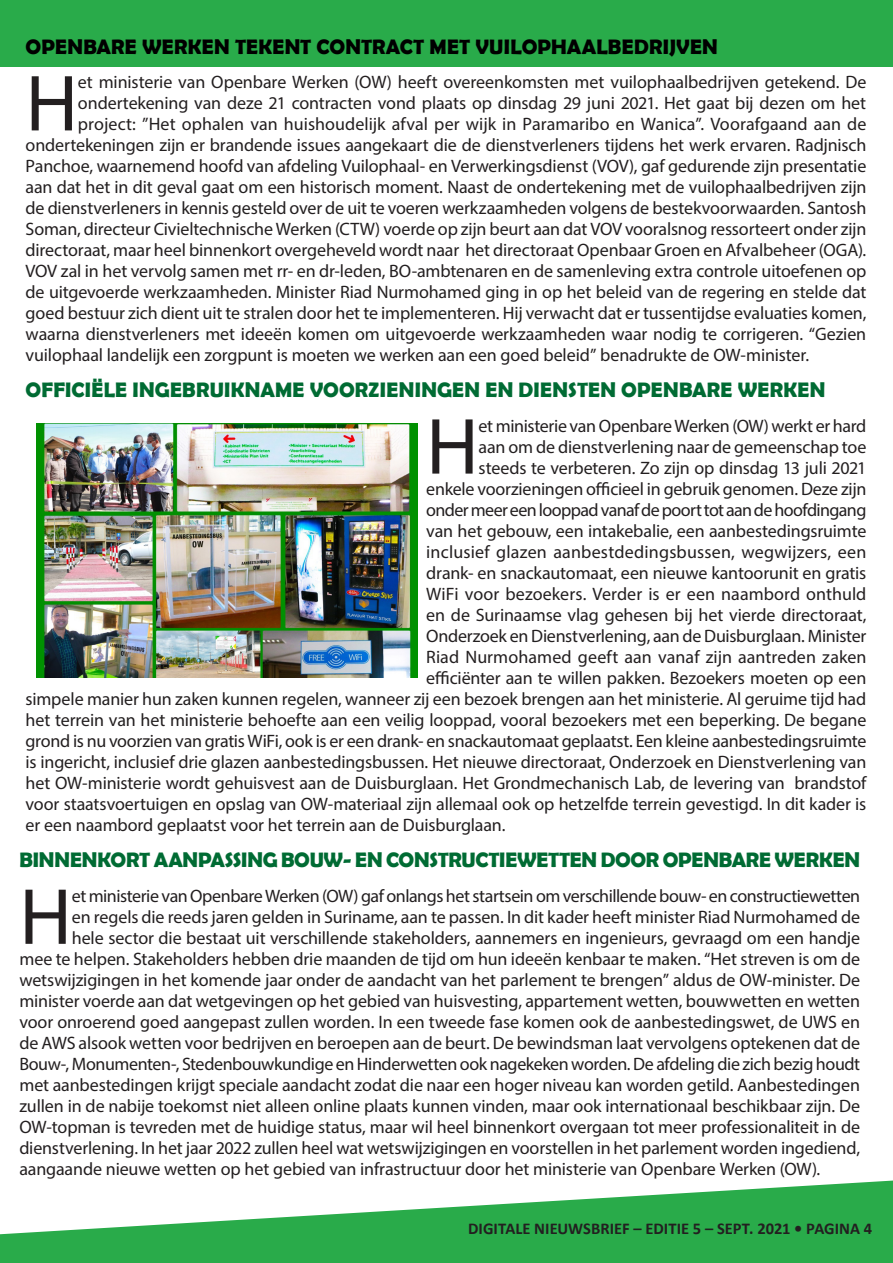
<style>
.page{position:relative;width:893px;height:1263px;background:#fff}
.page>*{position:absolute;margin:0;border:0;box-sizing:border-box;transform-origin:0 0}
.MainText{font:80.25px "Myriad Pro";color:#231f20}
.MainText-2{font:700 21px "Berlin Sans FB Demi";color:#006b33}
.MainText-3{font:700 21px "Berlin Sans FB Demi";letter-spacing:.005em;color:#000}
.MainText-4{font:18px "Myriad Pro";letter-spacing:-.01em;color:#231f20}
.MainText-5{font:18px "Myriad Pro";letter-spacing:-.035em;color:#231f20}
.MainText-6{font:18px "Myriad Pro";letter-spacing:.01em;color:#231f20}
.Volume_IssueNo{font:700 16.5px "Calibri";letter-spacing:.005em;color:#231f20}
</style>
<div class="page">
<svg style="left:0;top:1180px;width:893px;height:83px;fill:#29ab4a"></svg>
<div style="left:0;top:0;width:892px;height:66px;background:#29ab4a"></div>
<img style="left:36px;top:423px;width:381px;height:254px">
<p class="MainText-3" style="left:26px;top:35px;width:694px">OPENBARE WERKEN TEKENT CONTRACT MET VUILOPHAALBEDRIJVEN</p>
<p class="MainText" style="left:26px;top:54px;width:54px">H</p>
<p class="MainText-4" style="left:78px;top:71px;width:790px">et ministerie van Openbare Werken (OW) heeft overeenkomsten met vuilophaalbedrijven getekend. De</p>
<p class="MainText-4" style="left:78px;top:92px;width:790px">ondertekening van deze 21 contracten vond plaats op dinsdag 29 juni 2021. Het gaat bij dezen om het</p>
<p class="MainText-4" style="left:78px;top:113px;width:790px">project: ”Het ophalen van huishoudelijk afval per wijk in Paramaribo en Wanica”. Voorafgaand aan de</p>
<p class="MainText-4" style="left:26px;top:134px;width:842px">ondertekeningen zijn er brandende issues aangekaart die de dienstverleners tijdens het werk ervaren. Radjnisch</p>
<p class="MainText-4" style="left:26px;top:155px;width:842px">Panchoe, waarnemend hoofd van afdeling Vuilophaal- en Verwerkingsdienst (VOV), gaf gedurende zijn presentatie</p>
<p class="MainText-4" style="left:26px;top:176px;width:842px">aan dat het in dit geval gaat om een historisch moment. Naast de ondertekening met de vuilophaalbedrijven zijn</p>
<p class="MainText-4" style="left:26px;top:197px;width:842px">de dienstverleners in kennis gesteld over de uit te voeren werkzaamheden volgens de bestekvoorwaarden. Santosh</p>
<p class="MainText-4" style="left:26px;top:218px;width:842px">Soman, directeur Civieltechnische Werken (CTW) voerde op zijn beurt aan dat VOV vooralsnog ressorteert onder zijn</p>
<p class="MainText-4" style="left:26px;top:239px;width:842px">directoraat, maar heel binnenkort overgeheveld wordt naar het directoraat Openbaar Groen en Afvalbeheer (OGA).</p>
<p class="MainText-4" style="left:26px;top:260px;width:842px">VOV zal in het vervolg samen met rr- en dr-leden, BO-ambtenaren en de samenleving extra controle uitoefenen op</p>
<p class="MainText-4" style="left:26px;top:281px;width:842px">de uitgevoerde werkzaamheden. Minister Riad Nurmohamed ging in op het beleid van de regering en stelde dat</p>
<p class="MainText-4" style="left:26px;top:302px;width:842px">goed bestuur zich dient uit te stralen door het te implementeren. Hij verwacht dat er tussentijdse evaluaties komen,</p>
<p class="MainText-4" style="left:26px;top:323px;width:842px">waarna dienstverleners met ideeën komen om uitgevoerde werkzaamheden waar nodig te corrigeren. “Gezien</p>
<p class="MainText-4" style="left:26px;top:344px;width:785px">vuilophaal landelijk een zorgpunt is moeten we werken aan een goed beleid” benadrukte de OW-minister.</p>
<p class="MainText-2" style="left:26px;top:378px;width:801px">OFFICIËLE INGEBRUIKNAME VOORZIENINGEN EN DIENSTEN OPENBARE WERKEN</p>
<p class="MainText" style="left:426px;top:397px;width:54px">H</p>
<p class="MainText-4" style="left:479px;top:414px;width:389px">et ministerie van Openbare Werken (OW) werkt er hard</p>
<p class="MainText-4" style="left:479px;top:435px;width:389px">aan om de dienstverlening naar de gemeenschap toe</p>
<p class="MainText-4" style="left:479px;top:456px;width:389px">steeds te verbeteren. Zo zijn op dinsdag 13 juli 2021</p>
<p class="MainText-4" style="left:426px;top:477px;width:442px">enkele voorzieningen officieel in gebruik genomen. Deze zijn</p>
<p class="MainText-5" style="left:426px;top:498px;width:442px">onder meer een looppad vanaf de poort tot aan de hoofdingang</p>
<p class="MainText-4" style="left:426px;top:519px;width:442px">van het gebouw, een intakebalie, een aanbestedingsruimte</p>
<p class="MainText-6" style="left:426px;top:540px;width:442px">inclusief glazen aanbestdedingsbussen, wegwijzers, een</p>
<p class="MainText-4" style="left:426px;top:561px;width:442px">drank- en snackautomaat, een nieuwe kantoorunit en gratis</p>
<p class="MainText-4" style="left:426px;top:582px;width:442px">WiFi voor bezoekers. Verder is er een naambord onthuld</p>
<p class="MainText-4" style="left:426px;top:603px;width:442px">en de Surinaamse vlag gehesen bij het vierde directoraat,</p>
<p class="MainText-4" style="left:426px;top:624px;width:442px">Onderzoek en Dienstverlening, aan de Duisburglaan. Minister</p>
<p class="MainText-4" style="left:426px;top:645px;width:442px">Riad Nurmohamed geeft aan vanaf zijn aantreden zaken</p>
<p class="MainText-4" style="left:426px;top:666px;width:442px">efficiënter aan te willen pakken. Bezoekers moeten op een</p>
<p class="MainText-4" style="left:26px;top:687px;width:842px">simpele manier hun zaken kunnen regelen, wanneer zij een bezoek brengen aan het ministerie. Al geruime tijd had</p>
<p class="MainText-4" style="left:26px;top:708px;width:842px">het terrein van het ministerie behoefte aan een veilig looppad, vooral bezoekers met een beperking. De begane</p>
<p class="MainText-4" style="left:26px;top:729px;width:842px">grond is nu voorzien van gratis WiFi, ook is er een drank- en snackautomaat geplaatst. Een kleine aanbestedingsruimte</p>
<p class="MainText-4" style="left:26px;top:750px;width:842px">is ingericht, inclusief drie glazen aanbestedingsbussen. Het nieuwe directoraat, Onderzoek en Dienstverlening van</p>
<p class="MainText-4" style="left:26px;top:771px;width:842px">het OW-ministerie wordt gehuisvest aan de Duisburglaan. Het Grondmechanisch Lab, de levering van brandstof</p>
<p class="MainText-4" style="left:26px;top:792px;width:842px">voor staatsvoertuigen en opslag van OW-materiaal zijn allemaal ook op hetzelfde terrein gevestigd. In dit kader is</p>
<p class="MainText-4" style="left:26px;top:813px;width:481px">er een naambord geplaatst voor het terrein aan de Duisburglaan.</p>
<p class="MainText-2" style="left:19px;top:848px;width:842px">BINNENKORT AANPASSING BOUW- EN CONSTRUCTIEWETTEN DOOR OPENBARE WERKEN</p>
<p class="MainText" style="left:19px;top:867px;width:54px">H</p>
<p class="MainText-4" style="left:72px;top:885px;width:790px">et ministerie van Openbare Werken (OW) gaf onlangs het startsein om verschillende bouw- en constructiewetten</p>
<p class="MainText-4" style="left:72px;top:906px;width:790px">en regels die reeds jaren gelden in Suriname, aan te passen. In dit kader heeft minister Riad Nurmohamed de</p>
<p class="MainText-4" style="left:72px;top:927px;width:790px">hele sector die bestaat uit verschillende stakeholders, aannemers en ingenieurs, gevraagd om een handje</p>
<p class="MainText-4" style="left:19px;top:948px;width:842px">mee te helpen. Stakeholders hebben drie maanden de tijd om hun ideeën kenbaar te maken. “Het streven is om de</p>
<p class="MainText-4" style="left:19px;top:969px;width:842px">wetswijzigingen in het komende jaar onder de aandacht van het parlement te brengen” aldus de OW-minister. De</p>
<p class="MainText-4" style="left:19px;top:990px;width:842px">minister voerde aan dat wetgevingen op het gebied van huisvesting, appartement wetten, bouwwetten en wetten</p>
<p class="MainText-4" style="left:19px;top:1011px;width:842px">voor onroerend goed aangepast zullen worden. In een tweede fase komen ook de aanbestedingswet, de UWS en</p>
<p class="MainText-4" style="left:19px;top:1032px;width:842px">de AWS alsook wetten voor bedrijven en beroepen aan de beurt. De bewindsman laat vervolgens optekenen dat de</p>
<p class="MainText-4" style="left:19px;top:1053px;width:842px">Bouw-, Monumenten-, Stedenbouwkundige en Hinderwetten ook nagekeken worden. De afdeling die zich bezig houdt</p>
<p class="MainText-4" style="left:19px;top:1074px;width:842px">met aanbestedingen krijgt speciale aandacht zodat die naar een hoger niveau kan worden getild. Aanbestedingen</p>
<p class="MainText-4" style="left:19px;top:1095px;width:842px">zullen in de nabije toekomst niet alleen online plaats kunnen vinden, maar ook internationaal beschikbaar zijn. De</p>
<p class="MainText-4" style="left:19px;top:1116px;width:842px">OW-topman is tevreden met de huidige status, maar wil heel binnenkort overgaan tot meer professionaliteit in de</p>
<p class="MainText-4" style="left:19px;top:1137px;width:842px">dienstverlening. In het jaar 2022 zullen heel wat wetswijzigingen en voorstellen in het parlement worden ingediend,</p>
<p class="MainText-4" style="left:19px;top:1158px;width:802px">aangaande nieuwe wetten op het gebied van infrastructuur door het ministerie van Openbare Werken (OW).</p>
<p class="Volume_IssueNo" style="left:468px;top:1217px;width:406px">DIGITALE NIEUWSBRIEF – EDITIE 5 – SEPT. 2021 • PAGINA 4</p>
</div>
